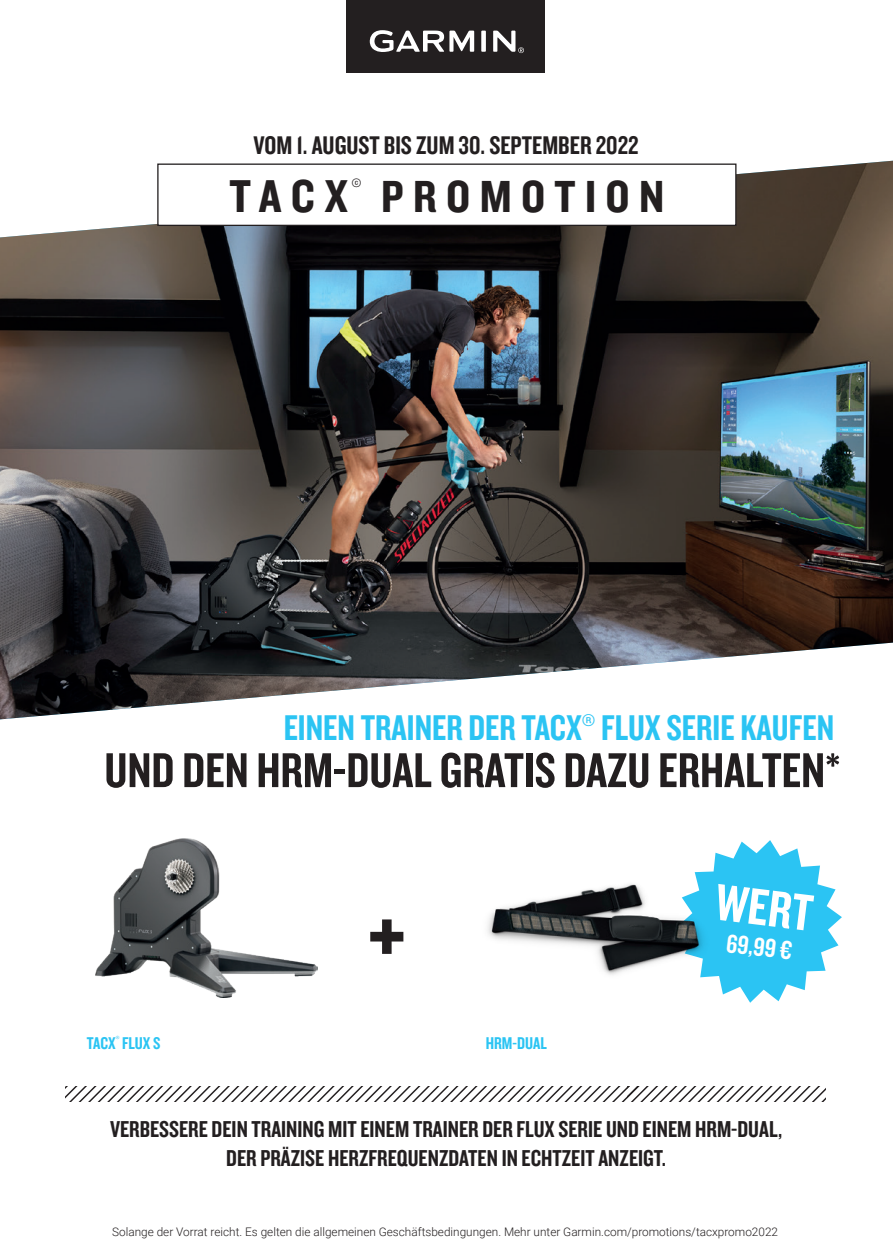
<style>
.page{position:relative;width:893px;height:1259px;background:#fff}
.page>*{position:absolute;margin:0;border:0;box-sizing:border-box;transform-origin:0 0}
.t1{font:117.9px "Knockout 49 Liteweight";color:#231f20}
.t2{font:53.4px "Knockout 49 Liteweight";color:#fff}
.t3{font:50.7px "Knockout 49 Liteweight";color:#231f20}
.t4{font:47.7px "Knockout 50 Welterweight";color:#231f20}
.t5{font:46.5px "Knockout 50 Welterweight";letter-spacing:.2em;color:#231f20}
.t6{font:37.2px "Knockout 49 Liteweight";color:#2bc4f3}
.t7{font:26.7px "Knockout 49 Liteweight";color:#fff}
.t8{font:26.4px "Knockout 49 Liteweight";color:#231f20}
.t9{font:24px/28.8px "Knockout 49 Liteweight";color:#231f20;text-align:center}
.t10{font:17.7px "Knockout 49 Liteweight";color:#2bc4f3}
.t11{font:12.6px "Knockout 50 Welterweight";color:#231f20}
.t12{font:300 11.7px "Roboto";color:#231f20}
</style>
<div class="page">
<img style="left:0;top:161px;width:893px;height:558px">
<div style="left:158px;top:164px;width:578px;height:61px;background:#fff"></div>
<div style="left:157px;top:163px;width:579px;height:63px;border:1px solid #231f20"></div>
<div style="left:346px;top:0;width:198px;height:73px;background:#231f20"></div>
<svg style="left:370px;top:30px;width:154px;height:23px"></svg>
<svg style="left:66px;top:1086px;width:759px;height:16px"></svg>
<img style="left:95px;top:839px;width:222px;height:158px">
<svg style="left:730px;top:840px;width:112px;height:162px"></svg>
<img style="left:487px;top:852px;width:243px;height:143px">
<p class="t8" style="left:254px;top:128px;width:387px">VOM 1. AUGUST BIS ZUM 30. SEPTEMBER 2022</p>
<h3 class="t4" style="left:229px;top:165px;width:120px">TACX</h3>
<p class="t11" style="left:352px;top:175px;width:11px">©</p>
<h3 class="t5" style="left:381px;top:166px;width:285px">PROMOTION</h3>
<h3 class="t6" style="left:284px;top:704px;width:552px">EINEN TRAINER DER TACX® FLUX SERIE KAUFEN</h3>
<h3 class="t3" style="left:104px;top:738px;width:738px">UND DEN HRM-DUAL GRATIS DAZU ERHALTEN*</h3>
<h1 class="t1" style="left:367px;top:863px;width:42px">+</h1>
<p class="t10" style="left:87px;top:1031px;width:75px">TACX<sup>®</sup> FLUX S</p>
<p class="t10" style="left:486px;top:1031px;width:63px">HRM-DUAL</p>
<h2 class="t2" style="left:720px;top:868px;width:99px;rotate:7deg">WERT</h2>
<p class="t7" style="left:729px;top:926px;width:68px;rotate:7deg">69,99 €</p>
<p class="t9" style="left:110px;top:1114px;width:674px">VERBESSERE DEIN TRAINING MIT EINEM TRAINER DER FLUX SERIE UND EINEM HRM-DUAL,<br>DER PRÄZISE HERZFREQUENZDATEN IN ECHTZEIT ANZEIGT.</p>
<p class="t12" style="left:112px;top:1223px;width:667px">Solange der Vorrat reicht. Es gelten die allgemeinen Geschäftsbedingungen. Mehr unter Garmin.com/promotions/tacxpromo2022</p>
</div>
